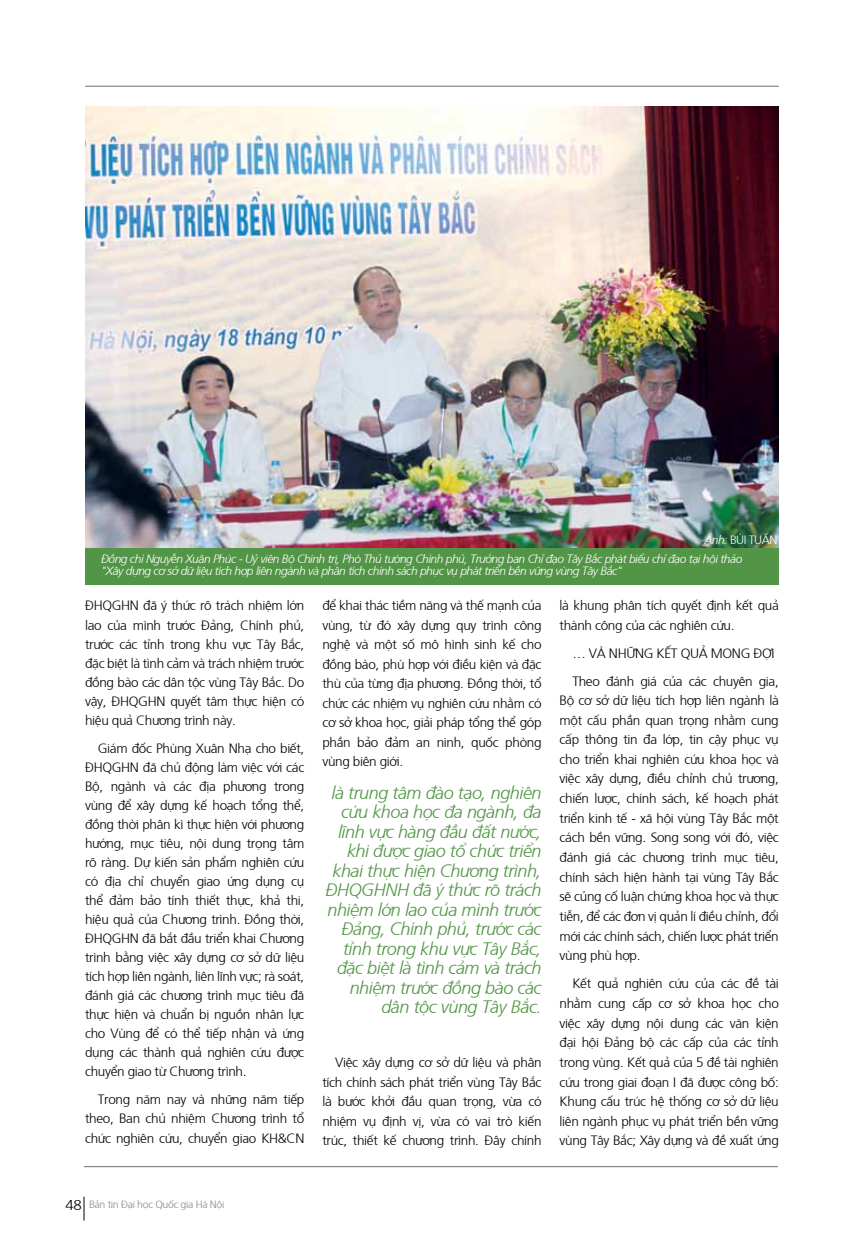
<style>
.page{position:relative;width:864px;height:1242px;background:#fff}
.page>*{position:absolute;margin:0;border:0;box-sizing:border-box;transform-origin:0 0}
.t1{font:italic 300 18px/19.5px "Frutiger";letter-spacing:-.025em;color:#529546;text-align:right}
.t2{font:300 13.5px/19px "Frutiger";letter-spacing:-.025em;color:#000;text-align:justify}
.t3{font:italic 300 12px/12px "Frutiger";letter-spacing:-.04em;color:#fff}
.t4{font:300 12px "Frutiger";letter-spacing:-.04em;color:#fff}
.t5{font:300 10.5px "Frutiger";letter-spacing:-.03em;color:#828b92}
.s1{font-style:italic}
.s2{font-size:14.25px;color:#000}
</style>
<div class="page">
<hr style="left:84px;top:1166px;width:693px;height:1px;background:#6d6e71">
<svg style="left:84px;top:1196px;width:1px;height:24px"></svg>
<hr style="left:85px;top:86px;width:693px;height:1px;background:#6d6e71">
<img style="left:85px;top:106px;width:693px;height:442px">
<div style="left:85px;top:548px;width:693px;height:37px;background:#529546"></div>
<p class="t4" style="left:704px;top:532px;width:73px"><span class="s1">Ảnh:</span> Bùi Tuấn</p>
<p class="t3" style="left:101px;top:552px;width:642px">Đồng chí Nguyễn Xuân Phúc - Uỷ viên Bộ Chính trị, Phó Thủ tướng Chính phủ, Trưởng ban Chỉ đạo Tây Bắc phát biểu chỉ đạo tại hội thảo "Xây dựng cơ sở dữ liệu tích hợp liên ngành và phân tích chính sách phục vụ phát triển bền vững vùng Tây Bắc"</p>
<p class="t2" style="left:85px;top:595px;width:221px">ĐHQGHN đã ý thức rõ trách nhiệm lớn lao của mình trước Đảng, Chính phủ, trước các tỉnh trong khu vực Tây Bắc, đặc biệt là tình cảm và trách nhiệm trước đồng bào các dân tộc vùng Tây Bắc. Do vậy, ĐHQGHN quyết tâm thực hiện có hiệu quả Chương trình này.</p>
<p class="t2" style="left:85px;top:737px;width:221px;text-indent:13px">Giám đốc Phùng Xuân Nhạ cho biết, ĐHQGHN đã chủ động làm việc với các Bộ, ngành và các địa phương trong vùng để xây dựng kế hoạch tổng thể, đồng thời phân kì thực hiện với phương hướng, mục tiêu, nội dung trọng tâm rõ ràng. Dự kiến sản phẩm nghiên cứu có địa chỉ chuyển giao ứng dụng cụ thể đảm bảo tính thiết thực, khả thi, hiệu quả của Chương trình. Đồng thời, ĐHQGHN đã bắt đầu triển khai Chương trình bằng việc xây dựng cơ sở dữ liệu tích hợp liên ngành, liên lĩnh vực; rà soát, đánh giá các chương trình mục tiêu đã thực hiện và chuẩn bị nguồn nhân lực cho Vùng để có thể tiếp nhận và ứng dụng các thành quả nghiên cứu được chuyển giao từ Chương trình.</p>
<p class="t2" style="left:85px;top:1088px;width:221px;text-indent:13px">Trong năm nay và những năm tiếp theo, Ban chủ nhiệm Chương trình tổ chức nghiên cứu, chuyển giao KH&amp;C N</p>
<p class="t2" style="left:322px;top:595px;width:221px;line-height:19.5px">để khai thác tiềm năng và thế mạnh của vùng, từ đó xây dựng quy trình công nghệ và một số mô hình sinh kế cho đồng bào, phù hợp với điều kiện và đặc thù của từng địa phương. Đồng thời, tổ chức các nhiệm vụ nghiên cứu nhằm có cơ sở khoa học, giải pháp tổng thể góp phần bảo đảm an ninh, quốc phòng vùng biên giới.</p>
<p class="t1" style="left:325px;top:782px;width:217px">là trung tâm đào tạo, nghiên cứu khoa học đa ngành, đa lĩnh vực hàng đầu đất nước, khi được giao tổ chức triển khai thực hiện Chương trình,<br>ĐHQGHNH đã ý thức rõ trách nhiệm lớn lao của mình trước<br>Đảng, Chính phủ, trước các tỉnh trong khu vực Tây Bắc, đặc biệt là tình cảm và trách nhiệm trước đồng bào các dân tộc vùng Tây Bắc.</p>
<p class="t2" style="left:322px;top:1052px;width:221px;line-height:19.5px;text-indent:13px">Việc xây dựng cơ sở dữ liệu và phân tích chính sách phát triển vùng Tây Bắc là bước khởi đầu quan trọng, vừa có nhiệm vụ định vị, vừa có vai trò kiến trúc, thiết kế chương trình. Đây chính</p>
<p class="t2" style="left:559px;top:594px;width:221px;line-height:19.5px">là khung phân tích quyết định kết quả thành công của các nghiên cứu.</p>
<p class="t2" style="left:572px;top:638px;width:208px;line-height:28px">… Và nh ững kết quả mong đợi<br>Theo đánh giá của các chuyên gia,</p>
<p class="t2" style="left:559px;top:689px;width:221px;line-height:19.6px">Bộ cơ sở dữ liệu tích hợp liên ngành là một cấu phần quan trọng nhằm cung cấp thông tin đa lớp, tin cậy phục vụ cho triển khai nghiên cứu khoa học và việc xây dựng, điều chỉnh chủ trương, chiến lược, chính sách, kế hoạch phát triển kinh tế - xã hội vùng Tây Bắc một cách bền vững. Song song với đó, việc đánh giá các chương trình mục tiêu, chính sách hiện hành tại vùng Tây Bắc sẽ củng cố luận chứng khoa học và thực tiễn, để các đơn vị quản lí điều chỉnh, đổi mới các chính sách, chiến lược phát triển vùng phù hợp.</p>
<p class="t2" style="left:559px;top:973px;width:221px;line-height:19.6px;text-indent:13px">Kết quả nghiên cứu của các đề tài nhằm cung cấp cơ sở khoa học cho việc xây dựng nội dung các văn kiện đại hội Đảng bộ các cấp của các tỉnh trong vùng. Kết quả của 5 đề tài nghiên cứu trong giai đoạn I đã được công bố:<br>Khung cấu trúc hệ thống cơ sở dữ liệu liên ngành phục vụ phát triển bền vững vùng Tây Bắc; Xây dựng và đề xuất ứng</p>
<p class="t5" style="left:65px;top:1197px;width:160px"><span class="s2">48</span> Bản tin Đại học Quốc gia Hà Nội</p>
</div>
